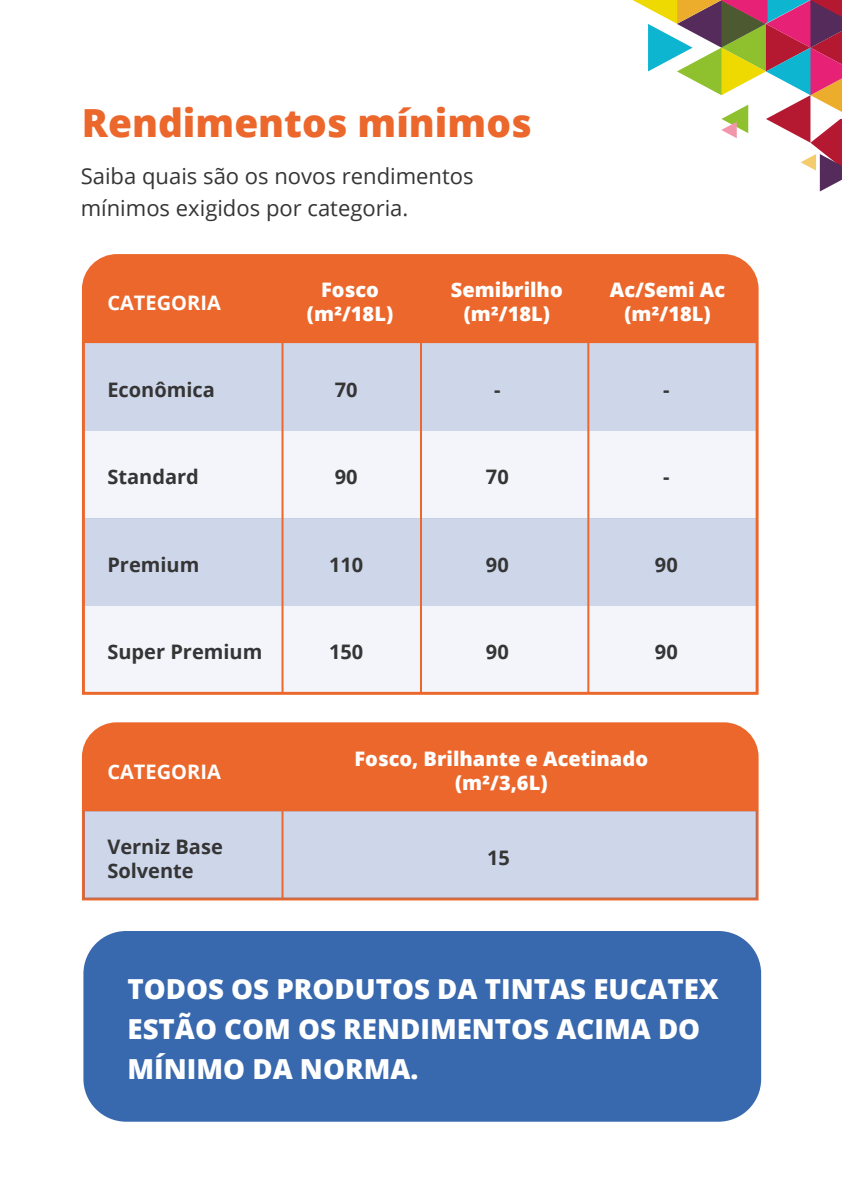
<style>
.page{position:relative;width:842px;height:1191px;background:#fff}
.page>*{position:absolute;margin:0;border:0;box-sizing:border-box;transform-origin:0 0}
.t1{font:800 38.8px "Open Sans";color:#ec672c}
.t2{font:800 27.6px/40px "Open Sans";color:#fff}
.t3{font:22px/32px "Open Sans";color:#353535}
.t4{font:800 20px/24px "Open Sans";color:#fff;text-align:center}
.t5{font:700 20px/24px "Open Sans";color:#353535}
.t6{font:700 20px "Open Sans";color:#fff}
</style>
<div class="page">
<div style="left:83px;top:931px;width:677px;height:190px;background:#3868ae;border-radius:43px"></div>
<svg style="left:632px;top:0;width:209px;height:191px"></svg>
<svg style="left:81px;top:254px;width:678px;height:441px"></svg>
<div style="left:83px;top:255px;width:673px;height:88px;background:#ec672c"></div>
<svg style="left:81px;top:722px;width:678px;height:179px;background:#ef9168"></svg>
<div style="left:84px;top:724px;width:673px;height:87px;background:#ec672c"></div>
<div style="left:83px;top:811px;width:673px;height:88px;background:#ced7ea"></div>
<hr style="left:281px;top:255px;width:2px;height:438px;background:#ec672c">
<hr style="left:281px;top:724px;width:2px;height:174px;background:#ec672c">
<hr style="left:420px;top:255px;width:2px;height:438px;background:#ec672c">
<hr style="left:587px;top:255px;width:2px;height:438px;background:#ec672c">
<h1 class="t1" style="left:82px;top:94px;width:451px">Rendimentos mínimos</h1>
<p class="t3" style="left:81px;top:160px;width:394px">Saiba quais são os novos rendimentos mínimos exigidos por categoria.</p>
<p class="t6" style="left:107px;top:289px;width:115px">CATEGORIA</p>
<p class="t4" style="left:307px;top:277px;width:88px">Fosco (m²/18L)</p>
<p class="t4" style="left:451px;top:277px;width:113px">Semibrilho (m²/18L)</p>
<p class="t4" style="left:609px;top:277px;width:117px">Ac/Semi Ac (m²/18L)</p>
<p class="t5" style="left:107px;top:377px;width:109px">Econômica</p>
<p class="t5" style="left:335px;top:377px;width:24px">70</p>
<p class="t5" style="left:494px;top:377px;width:8px">-</p>
<p class="t5" style="left:663px;top:377px;width:8px">-</p>
<p class="t5" style="left:107px;top:464px;width:93px">Standard</p>
<p class="t5" style="left:335px;top:464px;width:24px">90</p>
<p class="t5" style="left:485px;top:464px;width:24px">70</p>
<p class="t5" style="left:663px;top:464px;width:8px">-</p>
<p class="t5" style="left:107px;top:552px;width:93px">Premium</p>
<p class="t5" style="left:329px;top:552px;width:36px">110</p>
<p class="t5" style="left:485px;top:552px;width:24px">90</p>
<p class="t5" style="left:654px;top:552px;width:24px">90</p>
<p class="t5" style="left:107px;top:639px;width:156px">Super Premium</p>
<p class="t5" style="left:329px;top:639px;width:36px">150</p>
<p class="t5" style="left:485px;top:639px;width:24px">90</p>
<p class="t5" style="left:654px;top:639px;width:24px">90</p>
<p class="t6" style="left:107px;top:757px;width:115px">CATEGORIA</p>
<p class="t4" style="left:354px;top:745px;width:295px">Fosco, Brilhante e Acetinado (m²/3,6L)</p>
<p class="t5" style="left:107px;top:834px;width:117px">Verniz Base<br>Solvente</p>
<p class="t5" style="left:487px;top:845px;width:24px">15</p>
<h2 class="t2" style="left:127px;top:967px;width:592px">TODOS OS PRODUTOS DA TINTAS EUCATEX<br>ESTÃO COM OS RENDIMENTOS ACIMA DO<br>MÍNIMO DA NORMA.</h2>
</div>
